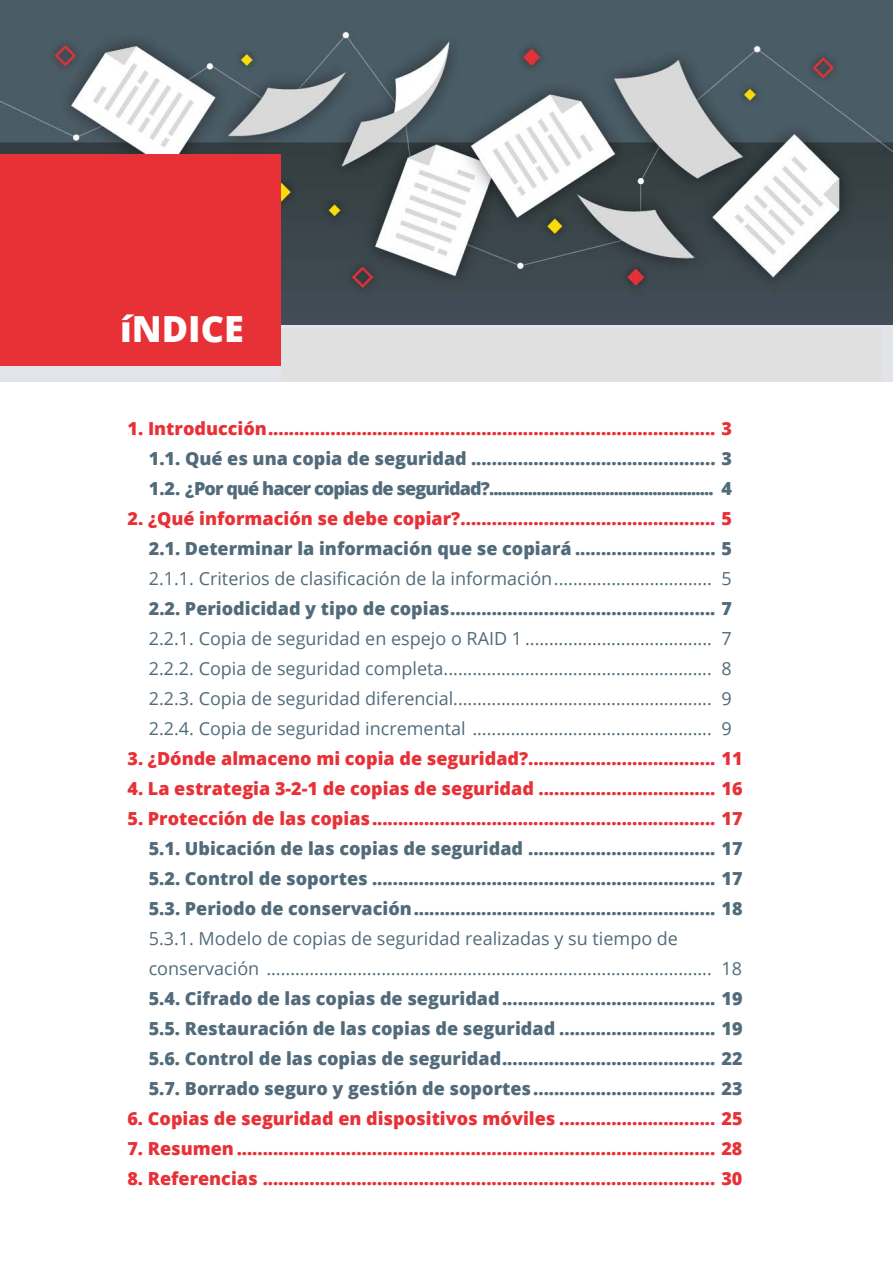
<style>
.page{position:relative;width:893px;height:1263px;background:#fff}
.page>*{position:absolute;margin:0;border:0;box-sizing:border-box;transform-origin:0 0}
.t1{font:800 36px "Open Sans";color:#fff}
.t2{font:800 18px "Open Sans";color:#e73137}
.t3{font:800 18px/30px "Open Sans";color:#516b7a;text-align:justify}
.t4{font:18px/30px "Open Sans";color:#516b7a;text-align:justify}
.t5{font:800 18px/30px "Open Sans";letter-spacing:-.05em;color:#516b7a}
</style>
<div class="page">
<img style="left:0;top:0;width:893px;height:325px">
<div style="left:0;top:325px;width:893px;height:57px;background:#e3e4e9"></div>
<div style="left:0;top:154px;width:281px;height:212px;background:#e73137"></div>
<div style="left:281px;top:329px;width:600px;height:52px;background:#e0e0e0"></div>
<h1 class="t1" style="left:120px;top:302px;width:125px">íNDICE</h1>
<p class="t2" style="left:128px;top:414px;width:606px">1. Introducción...................................................................................... 3</p>
<p class="t5" style="left:149px;top:442px;width:585px">1.1. Qué es una copia de seguridad ............................................... 3<br>1.2. ¿Por qué hacer copias de seguridad?.................................................... 4</p>
<p class="t2" style="left:128px;top:505px;width:606px">2. ¿Qué información se debe copiar?................................................. 5</p>
<p class="t3" style="left:149px;top:532px;width:585px">2.1. Determinar la información que se copiará ........................... 5</p>
<p class="t4" style="left:149px;top:563px;width:585px">2.1.1. Criterios de clasificación de la información................................. 5</p>
<p class="t3" style="left:149px;top:592px;width:585px">2.2. Periodicidad y tipo de copias................................................... 7</p>
<p class="t4" style="left:149px;top:623px;width:585px">2.2.1. Copia de seguridad en espejo o RAID 1 ....................................... 7<br>2.2.2. Copia de seguridad completa........................................................ 8<br>2.2.3. Copia de seguridad diferencial...................................................... 9<br>2.2.4. Copia de seguridad incremental .................................................. 9</p>
<p class="t2" style="left:127px;top:745px;width:617px">3. ¿Dónde almaceno mi copia de seguridad?.................................... 11</p>
<p class="t2" style="left:127px;top:775px;width:617px">4. La estrategia 3-2-1 de copias de seguridad .................................. 16</p>
<p class="t2" style="left:127px;top:805px;width:617px">5. Protección de las copias.................................................................. 17</p>
<p class="t3" style="left:149px;top:832px;width:595px">5.1. Ubicación de las copias de seguridad .................................... 17<br>5.2. Control de soportes .................................................................. 17<br>5.3. Periodo de conservación.......................................................... 18</p>
<p class="t4" style="left:149px;top:923px;width:595px">5.3.1. Modelo de copias de seguridad realizadas y su tiempo de conservación ............................................................................................. 18</p>
<p class="t3" style="left:149px;top:982px;width:595px">5.4. Cifrado de las copias de seguridad......................................... 19<br>5.5. Restauración de las copias de seguridad .............................. 19<br>5.6. Control de las copias de seguridad......................................... 22<br>5.7. Borrado seguro y gestión de soportes................................... 23</p>
<p class="t2" style="left:127px;top:1105px;width:617px">6. Copias de seguridad en dispositivos móviles .............................. 25</p>
<p class="t2" style="left:127px;top:1135px;width:617px">7. Resumen............................................................................................ 28</p>
<p class="t2" style="left:127px;top:1165px;width:617px">8. Referencias ....................................................................................... 30</p>
</div>
